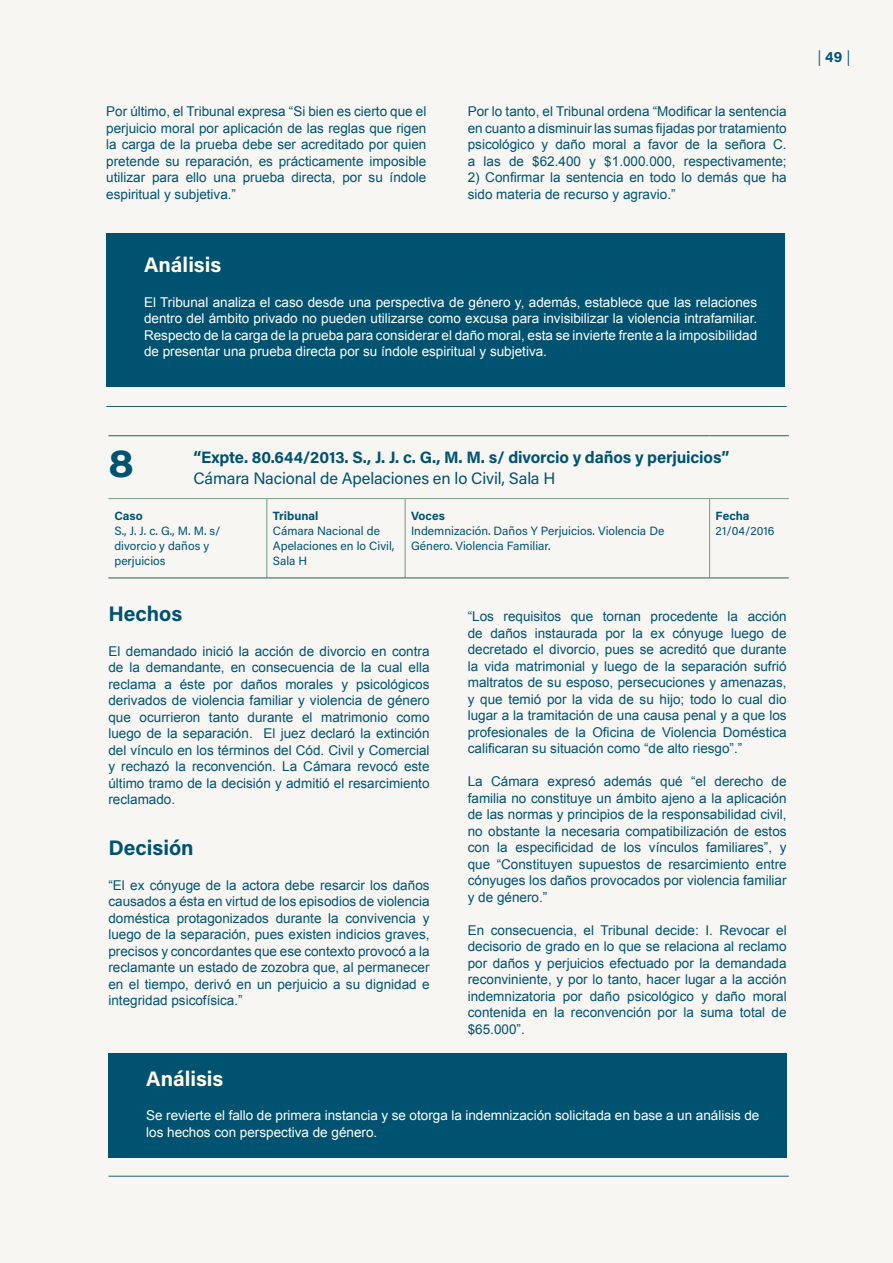
<style>
.page{position:relative;width:893px;height:1263px;background:#f7f6f2}
.page>*{position:absolute;margin:0;border:0;box-sizing:border-box;transform-origin:0 0}
.t1{font:39px "Acumin Variable Concept";color:#005370}
.t2{font:21px "Acumin Variable Concept";letter-spacing:.055em;color:#fffaea}
.t3{font:21px "Acumin Variable Concept";letter-spacing:.055em;color:#005370}
.t4{font:16.5px/21px "Acumin Variable Concept";letter-spacing:.02em;color:#005370}
.t5{font:15px "Acumin Variable Concept";color:#005370}
.t6{font:13.5px/16.5px "Arial";color:#005370;text-align:justify}
.t7{font:13.5px/16.5px "Arial";color:#fff;text-align:justify}
.t8{font:12px/15px "Acumin Variable Concept";letter-spacing:.02em;color:#005370}
.t9{font:12px/15px "Acumin Variable Concept";letter-spacing:.04em;color:#005370}
</style>
<div class="page">
<div style="left:106px;top:234px;width:679px;height:153px;background:#005370"></div>
<hr style="left:106px;top:406px;width:681px;height:1px;background:#1d6066">
<hr style="left:108px;top:498px;width:159px;height:1px;background:#779b85">
<hr style="left:267px;top:498px;width:138px;height:1px;background:#779b85">
<hr style="left:267px;top:499px;width:1px;height:79px;background:#779b85">
<hr style="left:405px;top:498px;width:305px;height:1px;background:#779b85">
<hr style="left:405px;top:499px;width:1px;height:79px;background:#779b85">
<hr style="left:710px;top:498px;width:79px;height:1px;background:#779b85">
<hr style="left:709px;top:499px;width:1px;height:79px;background:#779b85">
<hr style="left:108px;top:435px;width:159px;height:1px;background:#1d6066">
<hr style="left:267px;top:435px;width:138px;height:1px;background:#1d6066">
<hr style="left:405px;top:435px;width:305px;height:1px;background:#1d6066">
<hr style="left:710px;top:435px;width:79px;height:1px;background:#1d6066">
<hr style="left:108px;top:578px;width:159px;height:1px;background:#1d6066">
<hr style="left:267px;top:578px;width:138px;height:1px;background:#1d6066">
<hr style="left:405px;top:578px;width:305px;height:1px;background:#1d6066">
<hr style="left:710px;top:578px;width:79px;height:1px;background:#1d6066">
<div style="left:108px;top:1053px;width:679px;height:105px;background:#005370"></div>
<hr style="left:108px;top:1176px;width:681px;height:1px;background:#1d6066">
<p class="t6" style="left:106px;top:103px;width:322px">Por último, el Tribunal expresa “Si bien es cierto que el perjuicio moral por aplicación de las reglas que rigen la carga de la prueba debe ser acreditado por quien pretende su reparación, es prácticamente imposible utilizar para ello una prueba directa, por su índole espiritual y subjetiva.”</p>
<p class="t6" style="left:468px;top:103px;width:320px">Por lo tanto, el Tribunal ordena “Modificar la sentencia en cuanto a disminuir las sumas fijadas por tratamiento psicológico y daño moral a favor de la señora C. a las de $62.400 y $1.000.000, respectivamente;</p>
<p class="t6" style="left:468px;top:169px;width:320px">2) Confirmar la sentencia en todo lo demás que ha sido materia de recurso y agravio.”</p>
<h2 class="t2" style="left:144px;top:251px;width:77px">Análisis</h2>
<p class="t7" style="left:144px;top:294px;width:615px">El Tribunal analiza el caso desde una perspectiva de género y, además, establece que las relaciones dentro del ámbito privado no pueden utilizarse como excusa para invisibilizar la violencia intrafamiliar.<br>Respecto de la carga de la prueba para considerar el daño moral, esta se invierte frente a la imposibilidad de presentar una prueba directa por su índole espiritual y subjetiva.</p>
<p class="t5" style="left:817px;top:47px;width:34px">| 49 |</p>
<h1 class="t1" style="left:108px;top:437px;width:22px">8</h1>
<p class="t4" style="left:193px;top:446px;width:535px">“Expte. 80.644/2013. S., J. J. c. G., M. M. s/ divorcio y daños y perjuicios”<br>Cámara Nacional de Apelaciones en lo Civil, Sala H</p>
<p class="t8" style="left:114px;top:508px;width:108px">Caso<br>S., J. J. c. G., M. M. s/ divorcio y daños y perjuicios</p>
<p class="t8" style="left:273px;top:508px;width:123px">Tribunal<br>Cámara Nacional de<br>Apelaciones en lo Civil,<br>Sala H</p>
<p class="t8" style="left:411px;top:508px;width:254px">Voces<br>Indemnización. Daños Y Perjuicios. Violencia De<br>Género. Violencia Familiar.</p>
<p class="t9" style="left:716px;top:508px;width:60px">Fecha<br>21/04/2016</p>
<h2 class="t3" style="left:108px;top:600px;width:74px">Hechos</h2>
<p class="t6" style="left:108px;top:643px;width:323px">El demandado inició la acción de divorcio en contra de la demandante, en consecuencia de la cual ella reclama a éste por daños morales y psicológicos derivados de violencia familiar y violencia de género que ocurrieron tanto durante el matrimonio como luego de la separación. El juez declaró la extinción del vínculo en los términos del Cód. Civil y Comercial y rechazó la reconvención. La Cámara revocó este último tramo de la decisión y admitió el resarcimiento reclamado.</p>
<h2 class="t3" style="left:108px;top:834px;width:86px">Decisión</h2>
<p class="t6" style="left:108px;top:877px;width:323px">“El ex cónyuge de la actora debe resarcir los daños causados a ésta en virtud de los episodios de violencia doméstica protagonizados durante la convivencia y luego de la separación, pues existen indicios graves, precisos y concordantes que ese contexto provocó a la reclamante un estado de zozobra que, al permanecer en el tiempo, derivó en un perjuicio a su dignidad e integridad psicofísica.”</p>
<p class="t6" style="left:468px;top:608px;width:320px">“Los requisitos que tornan procedente la acción de daños instaurada por la ex cónyuge luego de decretado el divorcio, pues se acreditó que durante la vida matrimonial y luego de la separación sufrió maltratos de su esposo, persecuciones y amenazas, y que temió por la vida de su hijo; todo lo cual dio lugar a la tramitación de una causa penal y a que los profesionales de la Oficina de Violencia Doméstica calificaran su situación como “de alto riesgo”.”</p>
<p class="t6" style="left:468px;top:773px;width:320px">La Cámara expresó además qué “el derecho de familia no constituye un ámbito ajeno a la aplicación de las normas y principios de la responsabilidad civil, no obstante la necesaria compatibilización de estos con la especificidad de los vínculos familiares”, y que “Constituyen supuestos de resarcimiento entre cónyuges los daños provocados por violencia familiar y de género.”</p>
<p class="t6" style="left:468px;top:922px;width:320px">En consecuencia, el Tribunal decide: I. Revocar el decisorio de grado en lo que se relaciona al reclamo por daños y perjuicios efectuado por la demandada reconviniente, y por lo tanto, hacer lugar a la acción indemnizatoria por daño psicológico y daño moral contenida en la reconvención por la suma total de $65.000”.</p>
<h2 class="t2" style="left:146px;top:1064px;width:77px">Análisis</h2>
<p class="t7" style="left:146px;top:1107px;width:615px">Se revierte el fallo de primera instancia y se otorga la indemnización solicitada en base a un análisis de los hechos con perspectiva de género.</p>
</div>
